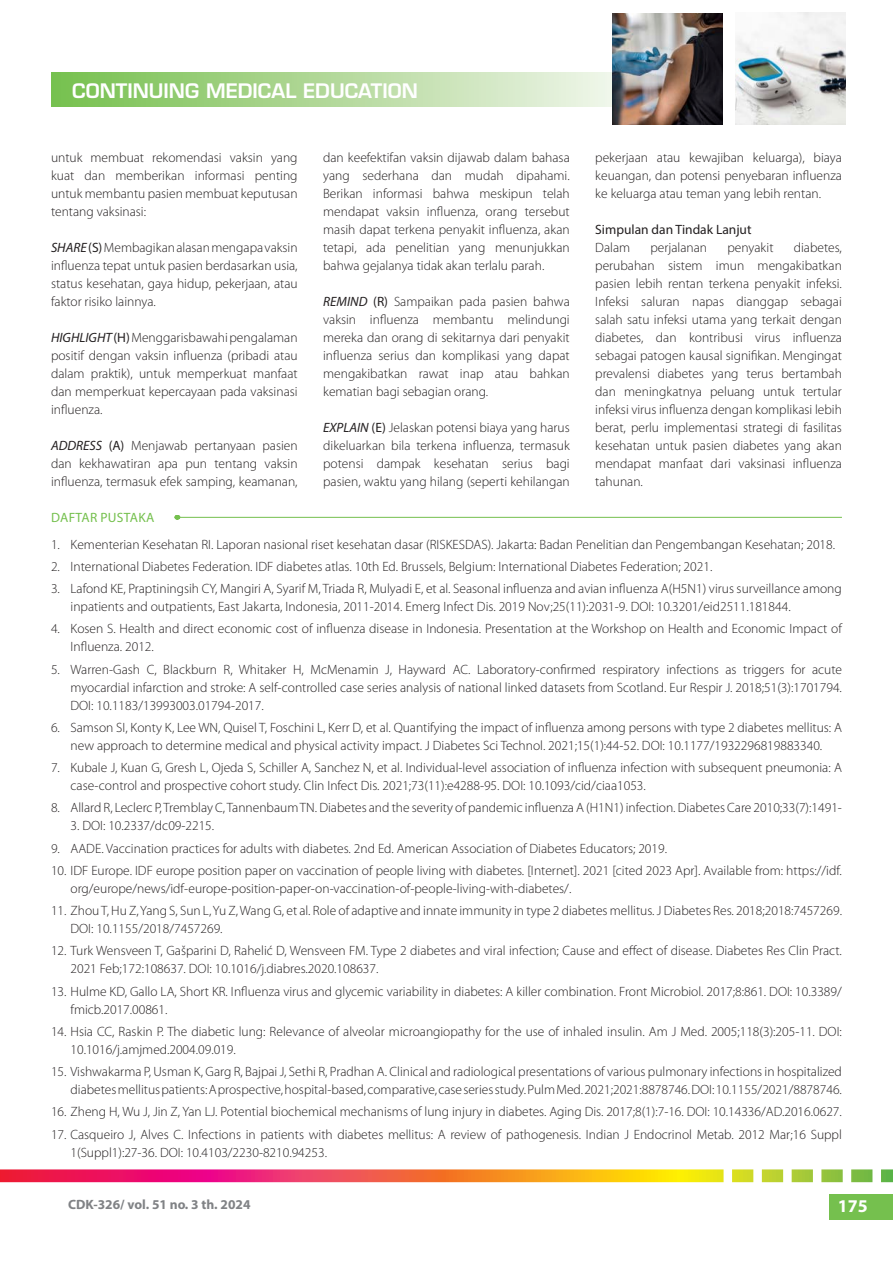
<style>
.page{position:relative;width:893px;height:1263px;background:#fff}
.page>*{position:absolute;margin:0;border:0;box-sizing:border-box;transform-origin:0 0}
.t1{font:600 19.5px "Eurostile LT Std";color:#fff}
.t2{font:700 18px "Myriad Pro";color:#fff}
.t3{font:300 13.5px/18px "Myriad Pro";color:#231f20;text-align:justify}
.t4{font:700 13.5px "Myriad Pro";color:#808285}
.t5{font:13.5px "Myriad Pro";color:#231f20}
.t6{font:13.5px "Myriad Pro";letter-spacing:.02em;color:#75c04e}
.s1{font-weight:400;font-style:italic}
.s2{font-weight:400}
</style>
<div class="page">
<div style="left:829px;top:1194px;width:64px;height:26px;background:#75c04e"></div>
<svg style="left:0;top:1169px;width:893px;height:13px;background:#e87c50"></svg>
<hr style="left:174px;top:517px;width:668px;height:1px;background:#75c04e">
<div style="left:51px;top:72px;width:619px;height:35px;background:linear-gradient(to right,#76bf4d,#fcfaf9)"></div>
<img style="left:736px;top:13px;width:109px;height:111px">
<img style="left:612px;top:13px;width:111px;height:111px">
<h1 class="t1" style="left:72px;top:79px;width:347px">CONTINUING MEDICAL EDUCATION</h1>
<p class="t3" style="left:51px;top:149px;width:248px">untuk membuat rekomendasi vaksin yang kuat dan memberikan informasi penting untuk membantu pasien membuat keputusan tentang vaksinasi:</p>
<p class="t3" style="left:51px;top:239px;width:248px"><span class="s1">SHARE</span> <span class="s2">(S)</span> Membagikan alasan mengapa vaksin influenza tepat untuk pasien berdasarkan usia, status kesehatan, gaya hidup, pekerjaan, atau faktor risiko lainnya.</p>
<p class="t3" style="left:51px;top:329px;width:248px"><span class="s1">HIGHLIGHT</span> <span class="s2">(H)</span> Menggarisbawahi pengalaman positif dengan vaksin influenza (pribadi atau dalam praktik), untuk memperkuat manfaat dan memperkuat kepercayaan pada vaksinasi influenza.</p>
<p class="t3" style="left:51px;top:437px;width:248px"><span class="s1">ADDRESS</span> <span class="s2">(A)</span> Menjawab pertanyaan pasien dan kekhawatiran apa pun tentang vaksin influenza, termasuk efek samping, keamanan,</p>
<p class="t3" style="left:323px;top:149px;width:248px">dan keefektifan vaksin dijawab dalam bahasa yang sederhana dan mudah dipahami.<br>Berikan informasi bahwa meskipun telah mendapat vaksin influenza, orang tersebut masih dapat terkena penyakit influenza, akan tetapi, ada penelitian yang menunjukkan bahwa gejalanya tidak akan terlalu parah.</p>
<p class="t3" style="left:323px;top:293px;width:248px"><span class="s1">REMIND</span> <span class="s2">(R)</span> Sampaikan pada pasien bahwa vaksin influenza membantu melindungi mereka dan orang di sekitarnya dari penyakit influenza serius dan komplikasi yang dapat mengakibatkan rawat inap atau bahkan kematian bagi sebagian orang.</p>
<p class="t3" style="left:323px;top:419px;width:248px"><span class="s1">EXPLAIN</span> <span class="s2">(E)</span> Jelaskan potensi biaya yang harus dikeluarkan bila terkena influenza, termasuk potensi dampak kesehatan serius bagi pasien, waktu yang hilang (seperti kehilangan</p>
<p class="t3" style="left:595px;top:149px;width:248px">pekerjaan atau kewajiban keluarga), biaya keuangan, dan potensi penyebaran influenza ke keluarga atau teman yang lebih rentan.</p>
<p class="t5" style="left:595px;top:221px;width:158px">Simpulan dan Tindak Lanjut</p>
<p class="t3" style="left:595px;top:239px;width:36px">Dalam</p>
<p class="t3" style="left:650px;top:239px;width:58px">perjalanan</p>
<p class="t3" style="left:727px;top:239px;width:48px">penyakit</p>
<p class="t3" style="left:595px;top:239px;width:248px;text-indent:198px">diabetes, perubahan sistem imun mengakibatkan pasien lebih rentan terkena penyakit infeksi.<br>Infeksi saluran napas dianggap sebagai salah satu infeksi utama yang terkait dengan diabetes, dan kontribusi virus influenza sebagai patogen kausal signifikan. Mengingat prevalensi diabetes yang terus bertambah dan meningkatnya peluang untuk tertular infeksi virus influenza dengan komplikasi lebih berat, perlu implementasi strategi di fasilitas kesehatan untuk pasien diabetes yang akan mendapat manfaat dari vaksinasi influenza tahunan.</p>
<p class="t6" style="left:51px;top:509px;width:105px">DAFTAR PUSTAKA</p>
<p class="t3" style="left:51px;top:535px;width:786px">1. Kementerian Kesehatan RI. Laporan nasional riset kesehatan dasar (RISKESDAS). Jakarta: Badan Penelitian dan Pengembangan Kesehatan; 2018.</p>
<p class="t3" style="left:51px;top:557px;width:663px">2. International Diabetes Federation. IDF diabetes atlas. 10th Ed. Brussels, Belgium: International Diabetes Federation; 2021.</p>
<p class="t3" style="left:71px;top:580px;width:773px;text-indent:-19px">3. Lafond KE, Praptiningsih CY, Mangiri A, Syarif M, Triada R, Mulyadi E, et al. Seasonal influenza and avian influenza A(H5N1) virus surveillance among inpatients and outpatients, East Jakarta, Indonesia, 2011-2014. Emerg Infect Dis. 2019 Nov;25(11):2031-9. DOI: 10.3201/eid2511.181844.</p>
<p class="t3" style="left:71px;top:620px;width:773px;text-indent:-19px">4. Kosen S. Health and direct economic cost of influenza disease in Indonesia. Presentation at the Workshop on Health and Economic Impact of<br>Influenza. 2012.</p>
<p class="t3" style="left:71px;top:660px;width:773px;text-indent:-19px">5. Warren-Gash C, Blackburn R, Whitaker H, McMenamin J, Hayward AC. Laboratory-confirmed respiratory infections as triggers for acute myocardial infarction and stroke: A self-controlled case series analysis of national linked datasets from Scotland. Eur Respir J. 2018;51(3):1701794.<br>DOI: 10.1183/13993003.01794-2017.</p>
<p class="t3" style="left:51px;top:718px;width:792px;text-align:center">6. Samson SI, Konty K, Lee WN, Quisel T, Foschini L, Kerr D, et al. Quantifying the impact of influenza among persons with type 2 diabetes mellitus: A new approach to determine medical and physical activity impact. J Diabetes Sci Technol. 2021;15(1):44-52. DOI: 10.1177/1932296819883340.</p>
<p class="t3" style="left:71px;top:759px;width:773px;text-indent:-19px">7. Kubale J, Kuan G, Gresh L, Ojeda S, Schiller A, Sanchez N, et al. Individual-level association of influenza infection with subsequent pneumonia: A case-control and prospective cohort study. Clin Infect Dis. 2021;73(11):e4288-95. DOI: 10.1093/cid/ciaa1053.</p>
<p class="t3" style="left:51px;top:799px;width:792px">8. Allard R, Leclerc P, Tremblay C, Tannenbaum TN. Diabetes and the severity of pandemic influenza A (H1N1) infection. Diabetes Care 2010;33(7):1491-</p>
<p class="t3" style="left:71px;top:817px;width:145px">3. DOI: 10.2337/dc09-2215.</p>
<p class="t3" style="left:51px;top:839px;width:618px">9. AADE. Vaccination practices for adults with diabetes. 2nd Ed. American Association of Diabetes Educators; 2019.</p>
<p class="t3" style="left:71px;top:861px;width:773px;text-indent:-19px">10. IDF Europe. IDF europe position paper on vaccination of people living with diabetes. [Internet]. 2021 [cited 2023 Apr]. Available from: https://idf. org/europe/news/idf-europe-position-paper-on-vaccination-of-people-living-with-diabetes/.</p>
<p class="t3" style="left:71px;top:902px;width:773px;text-indent:-19px">11. Zhou T, Hu Z, Yang S, Sun L, Yu Z, Wang G, et al. Role of adaptive and innate immunity in type 2 diabetes mellitus. J Diabetes Res. 2018;2018:7457269.<br>DOI: 10.1155/2018/7457269.</p>
<p class="t3" style="left:71px;top:942px;width:773px;text-indent:-19px">12. Turk Wensveen T, Gašparini D, Rahelić D, Wensveen FM. Type 2 diabetes and viral infection; Cause and effect of disease. Diabetes Res Clin Pract.<br>2021 Feb;172:108637. DOI: 10.1016/j.diabres.2020.108637.</p>
<p class="t3" style="left:71px;top:982px;width:773px;text-indent:-19px">13. Hulme KD, Gallo LA, Short KR. Influenza virus and glycemic variability in diabetes: A killer combination. Front Microbiol. 2017;8:861. DOI: 10.3389/ fmicb.2017.00861.</p>
<p class="t3" style="left:71px;top:1022px;width:773px;text-indent:-19px">14. Hsia CC, Raskin P. The diabetic lung: Relevance of alveolar microangiopathy for the use of inhaled insulin. Am J Med. 2005;118(3):205-11. DOI:<br>10.1016/j.amjmed.2004.09.019.</p>
<p class="t3" style="left:51px;top:1063px;width:792px;text-align:right">15. Vishwakarma P, Usman K, Garg R, Bajpai J, Sethi R, Pradhan A. Clinical and radiological presentations of various pulmonary infections in hospitalized diabetes mellitus patients: A prospective, hospital-based, comparative, case series study. Pulm Med. 2021;2021:8878746. DOI: 10.1155/2021/8878746.</p>
<p class="t3" style="left:51px;top:1103px;width:792px">16. Zheng H, Wu J, Jin Z, Yan LJ. Potential biochemical mechanisms of lung injury in diabetes. Aging Dis. 2017;8(1):7-16. DOI: 10.14336/AD.2016.0627.</p>
<p class="t3" style="left:71px;top:1125px;width:773px;text-indent:-19px">17. Casqueiro J, Alves C. Infections in patients with diabetes mellitus: A review of pathogenesis. Indian J Endocrinol Metab. 2012 Mar;16 Suppl<br>1(Suppl1):27-36. DOI: 10.4103/2230-8210.94253.</p>
<p class="t4" style="left:68px;top:1196px;width:184px">CDK-326/ vol. 51 no. 3 th. 2024</p>
<h2 class="t2" style="left:838px;top:1194px;width:31px">175</h2>
</div>
